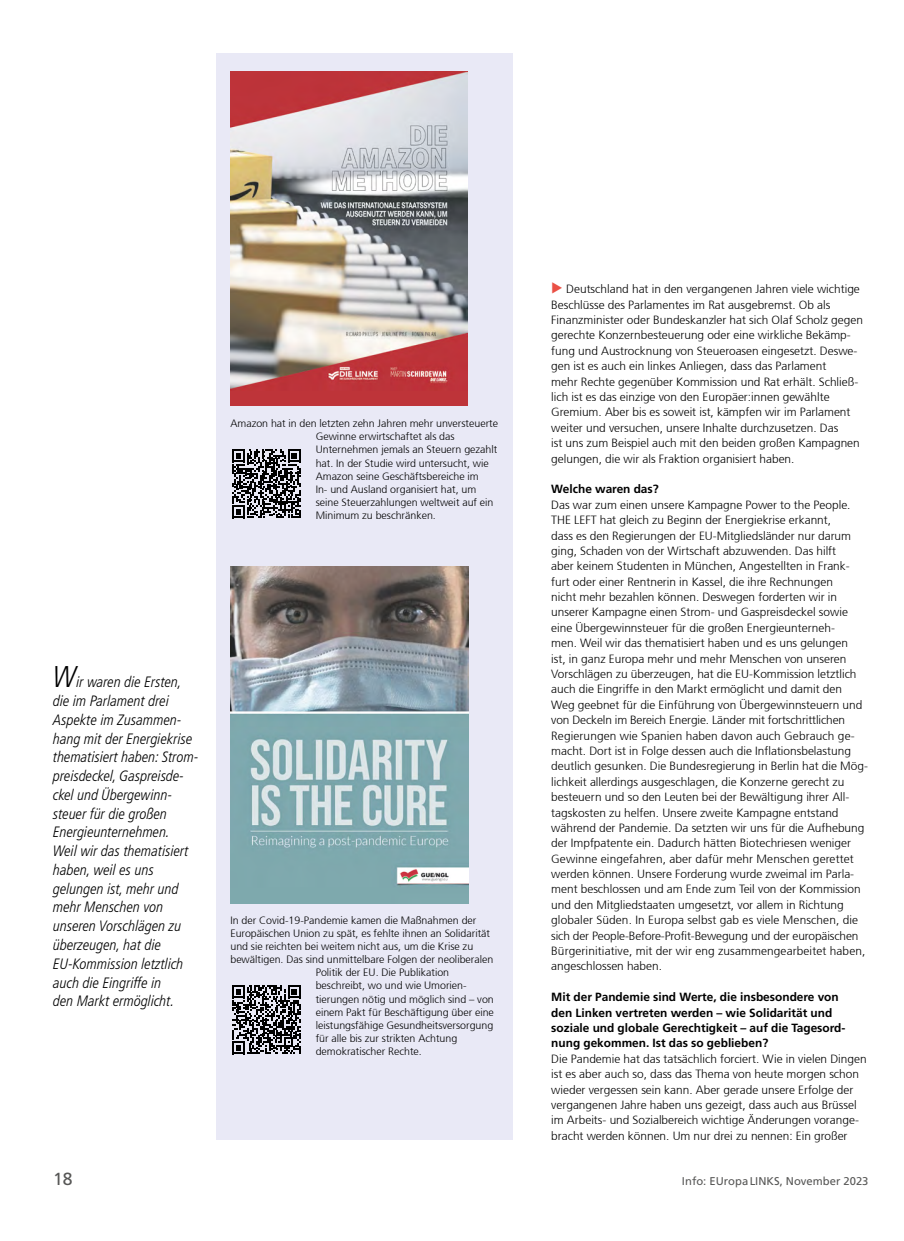
<style>
.page{position:relative;width:904px;height:1241px;background:#fff}
.page>*{position:absolute;margin:0;border:0;box-sizing:border-box;transform-origin:0 0}
.t1{font:17.5px "Frutiger";color:#575756}
.t2{font:italic 300 condensed 15px/18.8px "Frutiger LT Pro";color:#000}
.t3{font:300 11.88px/15.4px "Frutiger 45";color:#000}
.t4{font:700 11.88px/15.4px "Frutiger";color:#000}
.t5{font:11.25px "Frutiger";color:#575756}
.t6{font:300 10.62px/13.1px "Frutiger 45";color:#000}
.s1{font-size:30px}
</style>
<div class="page">
<div style="left:216px;top:53px;width:296px;height:1086px;background:#e9e9f6"></div>
<img style="left:230px;top:72px;width:238px;height:333px">
<img style="left:231px;top:566px;width:237px;height:337px">
<svg style="left:232px;top:449px;width:69px;height:69px"></svg>
<svg style="left:232px;top:985px;width:69px;height:68px"></svg>
<p class="t6" style="left:316px;top:417px;width:184px;text-indent:-85px">Amazon hat in den letzten zehn Jahren mehr unversteuerte Gewinne erwirtschaftet als das Unternehmen jemals an Steuern gezahlt hat. In der Studie wird untersucht, wie Amazon seine Geschäftsbereiche im<br>In- und Ausland organisiert hat, um seine Steuerzahlungen weltweit auf ein Minimum zu beschränken.</p>
<p class="t2" style="left:53px;top:672px;width:147px"><span class="s1">W</span>ir waren die Ersten, die im Parlament drei<br>Aspekte im Zusammen&shy;hang mit der Energiekrise thematisiert haben: Strom&shy;preisdeckel, Gaspreisde&shy;ckel und Übergewinn&shy;steuer für die großen<br>Energieunternehmen.<br>Weil wir das thematisiert haben, weil es uns gelungen ist, mehr und mehr Menschen von unseren Vorschlägen zu überzeugen, hat die<br>EU-Kommission letztlich auch die Eingriffe in<br>den Markt ermöglicht.</p>
<p class="t6" style="left:230px;top:913px;width:247px">In der Covid-19-Pandemie kamen die Maßnahmen der</p>
<p class="t6" style="left:230px;top:926px;width:261px">Europäischen Union zu spät, es fehlte ihnen an Solidarität</p>
<p class="t6" style="left:230px;top:939px;width:244px">und sie reichten bei weitem nicht aus, um die Krise zu</p>
<p class="t6" style="left:230px;top:952px;width:264px">bewältigen. Das sind unmittelbare Folgen der neoliberalen</p>
<p class="t6" style="left:316px;top:966px;width:135px">Politik der EU. Die Publikation</p>
<p class="t6" style="left:316px;top:979px;width:152px">beschreibt, wo und wie Umorien-</p>
<p class="t6" style="left:316px;top:992px;width:180px">tierungen nötig und möglich sind – von</p>
<p class="t6" style="left:316px;top:1005px;width:180px">einem Pakt für Beschäftigung über eine</p>
<p class="t6" style="left:316px;top:1018px;width:179px">leistungsfähige Gesundheitsversorgung</p>
<p class="t6" style="left:316px;top:1031px;width:143px">für alle bis zur strikten Achtung</p>
<p class="t6" style="left:316px;top:1044px;width:108px">demokratischer Rechte.</p>
<p class="t3" style="left:551px;top:282px;width:313px;text-indent:15px">Deutschland hat in den vergangenen Jahren viele wichtige Beschlüsse des Parlamentes im Rat ausgebremst. Ob als Finanzminister oder Bundeskanzler hat sich Olaf Scholz gegen gerechte Konzernbesteuerung oder eine wirkliche Bekämp&shy;fung und Austrocknung von Steueroasen eingesetzt. Deswe&shy;gen ist es auch ein linkes Anliegen, dass das Parlament<br>mehr Rechte gegenüber Kommission und Rat erhält. Schließ&shy;lich ist es das einzige von den Europäer:innen gewählte Gremium. Aber bis es soweit ist, kämpfen wir im Parlament weiter und versuchen, unsere Inhalte durchzusetzen. Das<br>ist uns zum Beispiel auch mit den beiden großen Kampagnen gelungen, die wir als Fraktion organisiert haben.</p>
<p class="t4" style="left:551px;top:481px;width:109px">Welche waren das?</p>
<p class="t3" style="left:551px;top:497px;width:318px">Das war zum einen unsere Kampagne Power to the People.<br>THE LEFT hat gleich zu Beginn der Energiekrise erkannt,<br>dass es den Regierungen der EU-Mitgliedsländer nur darum ging, Schaden von der Wirtschaft abzuwenden. Das hilft<br>aber keinem Studenten in München, Angestellten in Frank&shy;furt oder einer Rentnerin in Kassel, die ihre Rechnungen<br>nicht mehr bezahlen können. Deswegen forderten wir in unserer Kampagne einen Strom- und Gaspreisdeckel sowie eine Übergewinnsteuer für die großen Energieunterneh-<br>men. Weil wir das thematisiert haben und es uns gelungen<br>ist, in ganz Europa mehr und mehr Menschen von unseren Vorschlägen zu überzeugen, hat die EU-Kommission letztlich auch die Eingriffe in den Markt ermöglicht und damit den Weg geebnet für die Einführung von Übergewinnsteuern und von Deckeln im Bereich Energie. Länder mit fortschrittlichen Regierungen wie Spanien haben davon auch Gebrauch ge&shy;macht. Dort ist in Folge dessen auch die Inflationsbelastung deutlich gesunken. Die Bundesregierung in Berlin hat die Mög&shy;lichkeit allerdings ausgeschlagen, die Konzerne gerecht zu besteuern und so den Leuten bei der Bewältigung ihrer All&shy;tagskosten zu helfen. Unsere zweite Kampagne entstand während der Pandemie. Da setzten wir uns für die Aufhebung der Impfpatente ein. Dadurch hätten Biotechriesen weniger Gewinne eingefahren, aber dafür mehr Menschen gerettet werden können. Unsere Forderung wurde zweimal im Parla&shy;ment beschlossen und am Ende zum Teil von der Kommission und den Mitgliedstaaten umgesetzt, vor allem in Richtung globaler Süden. In Europa selbst gab es viele Menschen, die sich der People-Before-Profit-Bewegung und der europäischen Bürgerinitiative, mit der wir eng zusammengearbeitet haben, angeschlossen haben.</p>
<p class="t4" style="left:551px;top:989px;width:296px">Mit der Pandemie sind Werte, die insbesondere von den Linken vertreten werden – wie Solidarität und soziale und globale Gerechtigkeit – auf die Tagesord&shy;nung gekommen. Ist das so geblieben?</p>
<p class="t3" style="left:551px;top:1050px;width:317px">Die Pandemie hat das tatsächlich forciert. Wie in vielen Dingen ist es aber auch so, dass das Thema von heute morgen schon wieder vergessen sein kann. Aber gerade unsere Erfolge der vergangenen Jahre haben uns gezeigt, dass auch aus Brüssel im Arbeits- und Sozialbereich wichtige Änderungen vorange&shy;bracht werden können. Um nur drei zu nennen: Ein großer</p>
<h1 class="t1" style="left:53px;top:1168px;width:21px">18</h1>
<p class="t5" style="left:682px;top:1174px;width:188px">Info: EUropaLINKS, November 2023</p>
</div>
